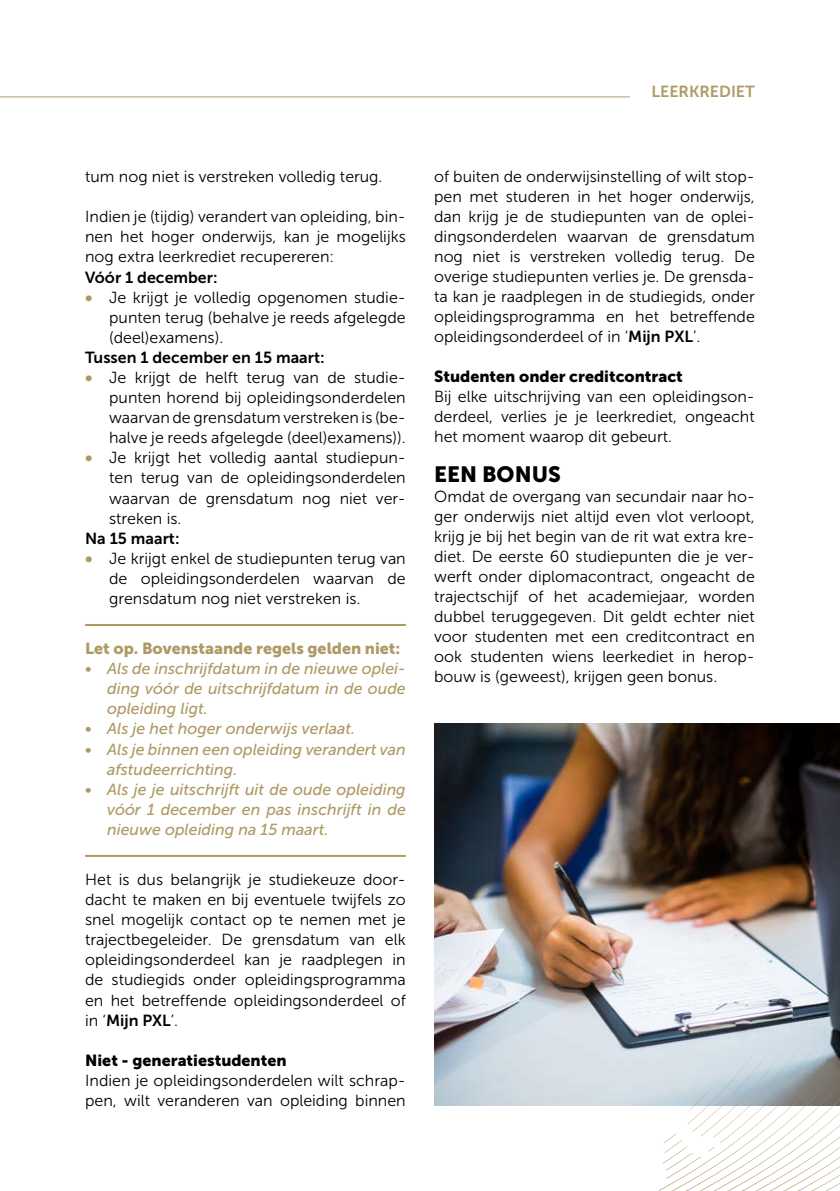
<style>
.page{position:relative;width:840px;height:1191px;background:#fff}
.page>*{position:absolute;margin:0;border:0;box-sizing:border-box;transform-origin:0 0}
.t1{font:22px "Museo Sans 900";color:#000}
.t2{font:16px/20px "Museo Sans 300";color:#000;text-align:justify}
.t3{font:italic 16px/20px "Museo Sans 500";color:#ae9a64;text-align:justify}
.t4{font:16px "Museo Sans 700";color:#000}
.t5{font:16px "Museo Sans 900";color:#000}
.t6{font:16px "Museo Sans 900";color:#ae9a64}
.t7{font:16px "Museo Sans 700";color:#ae9a64}
.s1{font-family:"Museo Sans 900";color:#ae9a64}
.s2{font-family:"Museo Sans 300"}
.s3{font-family:"Museo Sans 700"}
</style>
<div class="page">
<hr style="left:85px;top:624px;width:320px;height:2px;background:#ae9a64">
<hr style="left:85px;top:855px;width:320px;height:2px;background:#ae9a64">
<img style="left:434px;top:723px;width:405px;height:383px">
<svg style="left:658px;top:1030px;width:181px;height:161px"></svg>
<hr style="left:0;top:96px;width:629px;height:1px;background:#ae9a64">
<p class="t7" style="left:651px;top:83px;width:105px">LEERKREDIET</p>
<p class="t2" style="left:85px;top:167px;width:299px">tum nog niet is verstreken volledig terug.</p>
<p class="t2" style="left:85px;top:207px;width:322px">Indien je (tijdig) verandert van opleiding, bin&shy;nen het hoger onderwijs, kan je mogelijks nog extra leerkrediet recupereren:</p>
<p class="t4" style="left:85px;top:268px;width:134px">Vóór 1 december:</p>
<p class="t2" style="left:109px;top:287px;width:298px;text-indent:-24px"><span class="s1">•</span> Je krijgt je volledig opgenomen studie&shy;punten terug (behalve je reeds afgelegde (deel)examens).</p>
<p class="t4" style="left:85px;top:348px;width:241px">Tussen 1 december en 15 maart:</p>
<p class="t2" style="left:109px;top:367px;width:298px;text-indent:-24px"><span class="s1">•</span> Je krijgt de helft terug van de studie&shy;punten horend bij opleidingsonderdelen waarvan de grensdatum verstreken is (be&shy;halve je reeds afgelegde (deel)examens)).</p>
<p class="t2" style="left:109px;top:448px;width:298px;text-indent:-24px"><span class="s1">•</span> Je krijgt het volledig aantal studiepun&shy;ten terug van de opleidingsonderdelen waarvan de grensdatum nog niet ver&shy;streken is.</p>
<p class="t4" style="left:85px;top:529px;width:96px">Na 15 maart:</p>
<p class="t2" style="left:109px;top:548px;width:298px;text-indent:-24px"><span class="s1">•</span> Je krijgt enkel de studiepunten terug van de opleidingsonderdelen waarvan de grensdatum nog niet verstreken is.</p>
<p class="t6" style="left:85px;top:639px;width:316px">Let op. Bovenstaande regels gelden niet:</p>
<p class="t3" style="left:107px;top:658px;width:300px;text-indent:-22px">• Als de inschrijfdatum in de nieuwe oplei&shy;ding vóór de uitschrijfdatum in de oude opleiding ligt.</p>
<p class="t3" style="left:85px;top:719px;width:271px">• Als je het hoger onderwijs verlaat.</p>
<p class="t3" style="left:107px;top:739px;width:300px;text-indent:-22px">• Als je binnen een opleiding verandert van afstudeerrichting.</p>
<p class="t3" style="left:107px;top:779px;width:300px;text-indent:-22px">• Als je je uitschrijft uit de oude opleiding vóór 1 december en pas inschrijft in de nieuwe opleiding na 15 maart.</p>
<p class="t2" style="left:85px;top:869px;width:322px">Het is dus belangrijk je studiekeuze door&shy;dacht te maken en bij eventuele twijfels zo snel mogelijk contact op te nemen met je trajectbegeleider. De grensdatum van elk opleidingsonderdeel kan je raadplegen in de studiegids onder opleidingsprogramma en het betreffende opleidingsonderdeel of</p>
<p class="t4" style="left:85px;top:1011px;width:95px"><span class="s2">in ‘</span>Mijn PXL<span class="s2">’.</span></p>
<p class="t5" style="left:85px;top:1051px;width:203px">Niet - generatiestudenten</p>
<p class="t2" style="left:85px;top:1070px;width:322px">Indien je opleidingsonderdelen wilt schrap&shy;pen, wilt veranderen van opleiding binnen</p>
<p class="t2" style="left:434px;top:167px;width:322px">of buiten de onderwijsinstelling of wilt stop&shy;pen met studeren in het hoger onderwijs, dan krijg je de studiepunten van de oplei&shy;dingsonderdelen waarvan de grensdatum nog niet is verstreken volledig terug. De overige studiepunten verlies je. De grensda&shy;ta kan je raadplegen in de studiegids, onder opleidingsprogramma en het betreffende opleidingsonderdeel of in ‘<span class="s3">Mijn PXL</span>’.</p>
<p class="t5" style="left:434px;top:367px;width:250px">Studenten onder creditcontract</p>
<p class="t2" style="left:434px;top:387px;width:322px">Bij elke uitschrijving van een opleidingson&shy;derdeel, verlies je je leerkrediet, ongeacht het moment waarop dit gebeurt.</p>
<h1 class="t1" style="left:434px;top:462px;width:128px">EEN BONUS</h1>
<p class="t2" style="left:434px;top:487px;width:322px">Omdat de overgang van secundair naar ho&shy;ger onderwijs niet altijd even vlot verloopt, krijg je bij het begin van de rit wat extra kre&shy;diet. De eerste 60 studiepunten die je ver&shy;werft onder diplomacontract, ongeacht de trajectschijf of het academiejaar, worden dubbel teruggegeven. Dit geldt echter niet voor studenten met een creditcontract en ook studenten wiens leerkediet in herop&shy;bouw is (geweest), krijgen geen bonus.</p>
</div>
